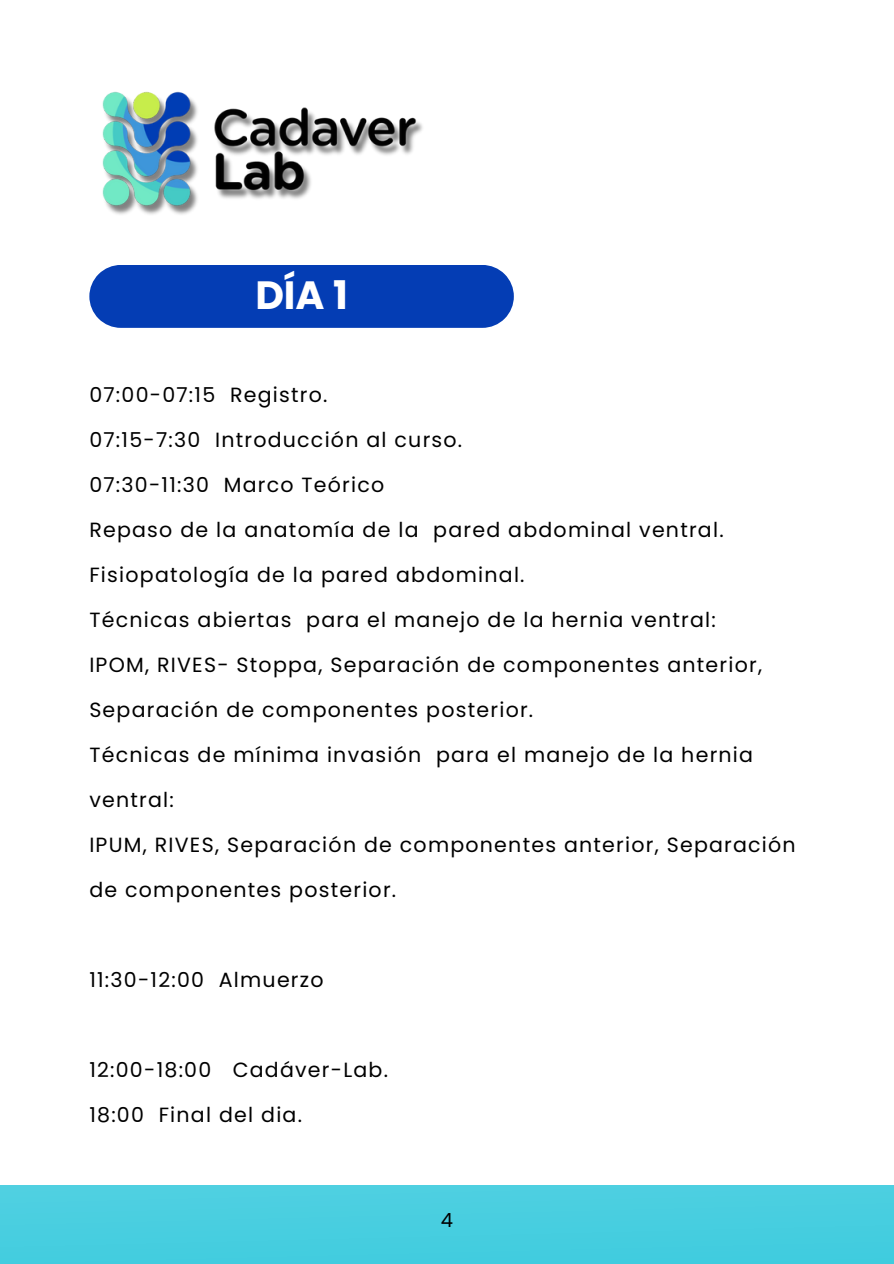
<style>
.page{position:relative;width:894px;height:1264px;background:#fff}
.page>*{position:absolute;margin:0;border:0;box-sizing:border-box;transform-origin:0 0}
.t1{font:700 39.45px "Poppins";color:#fff}
.t2{font:20.55px/45px "Poppins";letter-spacing:.06em;color:#000}
.t3{font:19.5px "Poppins";color:#000}
</style>
<div class="page">
<img style="left:102px;top:91px;width:321px;height:124px">
<div style="left:89px;top:265px;width:424px;height:63px;background:#043db4"></div>
<div style="left:0;top:1185px;width:893px;height:78px;background:#48cee0"></div>
<h1 class="t1" style="left:255px;top:267px;width:94px">DÍA 1</h1>
<p class="t2" style="left:89px;top:372px;width:239px">07:00-07:15 Registro.</p>
<p class="t2" style="left:89px;top:417px;width:374px">07:15-7:30 Introducción al curso.</p>
<p class="t2" style="left:89px;top:462px;width:296px">07:30-11:30 Marco Teórico</p>
<p class="t2" style="left:89px;top:507px;width:635px">Repaso de la anatomía de la pared abdominal ventral.</p>
<p class="t2" style="left:89px;top:552px;width:436px">Fisiopatología de la pared abdominal.</p>
<p class="t2" style="left:89px;top:597px;width:627px">Técnicas abiertas para el manejo de la hernia ventral:</p>
<p class="t2" style="left:89px;top:642px;width:674px">IPOM, RIVES- Stoppa, Separación de componentes anterior,<br>Separación de componentes posterior.</p>
<p class="t2" style="left:89px;top:732px;width:665px">Técnicas de mínima invasión para el manejo de la hernia ventral:</p>
<p class="t2" style="left:89px;top:822px;width:707px">IPUM, RIVES, Separación de componentes anterior, Separación de componentes posterior.</p>
<p class="t2" style="left:89px;top:957px;width:236px">11:30-12:00 Almuerzo</p>
<p class="t2" style="left:89px;top:1047px;width:300px">12:00-18:00 Cadáver-Lab.</p>
<p class="t2" style="left:89px;top:1092px;width:214px">18:00 Final del dia.</p>
<p class="t3" style="left:440px;top:1206px;width:14px">4</p>
</div>
